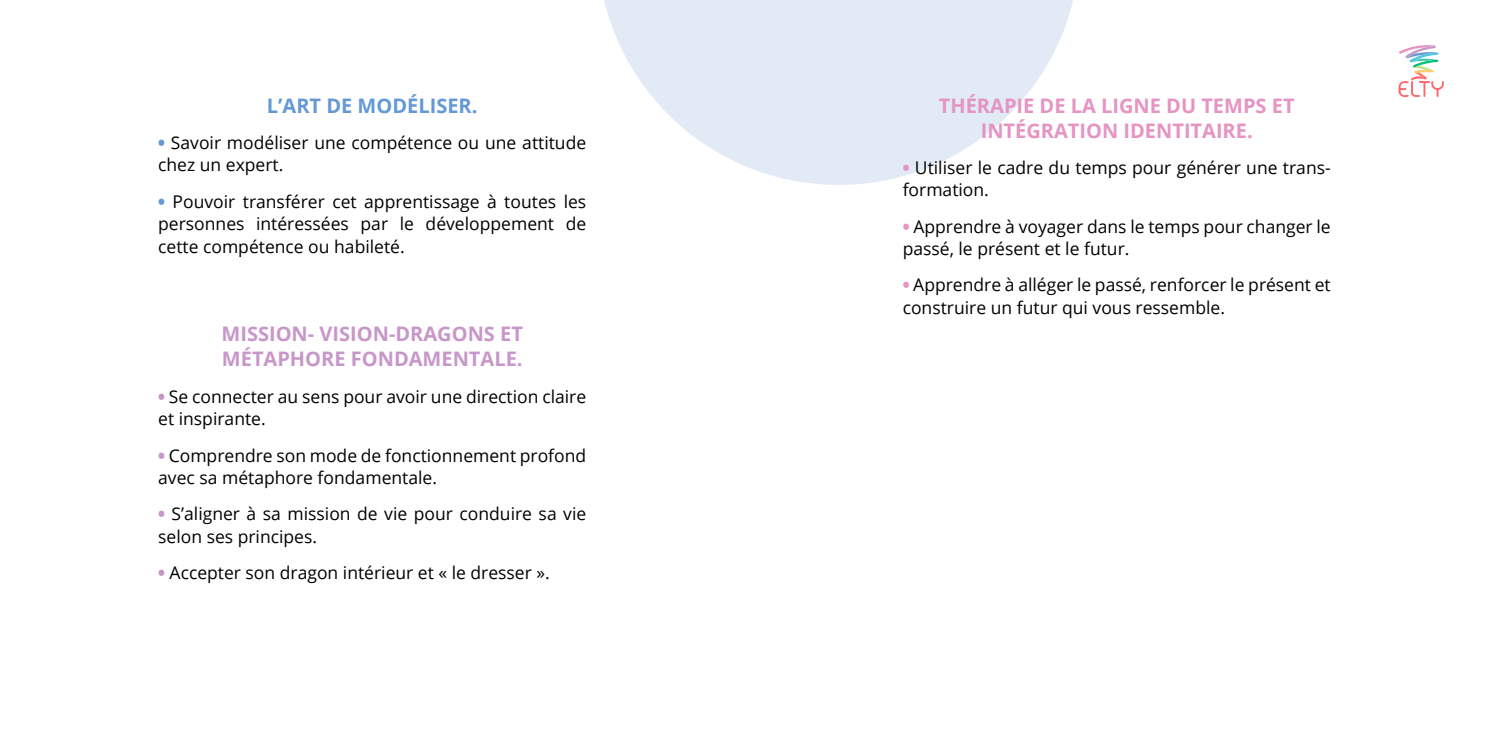
<style>
.page{position:relative;width:1489px;height:745px;background:#fff}
.page>*{position:absolute;margin:0;border:0;box-sizing:border-box;transform-origin:0 0}
.t1{font:700 20px/25px "Open Sans";color:#e594c3;text-align:center}
.t2{font:700 20px/25px "Open Sans";color:#c797c9}
.t3{font:700 20px "Open Sans";color:#6499d5}
.t4{font:17.5px/22.5px "Open Sans";color:#000}
.s1{font-weight:800;color:#6499d5}
.s2{font-weight:800;color:#c797c9}
.s3{font-weight:800;color:#e594c3}
</style>
<div class="page">
<svg style="left:1398px;top:45px;width:45px;height:52px"></svg>
<svg style="left:604px;top:0;width:469px;height:185px;fill:#e2eaf5"></svg>
<p class="t3" style="left:267px;top:91px;width:212px">L’ART DE MODÉLISER.</p>
<p class="t4" style="left:158px;top:131px;width:429px"><span class="s1">•</span> Savoir modéliser une compétence ou une attitude chez un expert.</p>
<p class="t4" style="left:158px;top:189px;width:429px;text-align:justify"><span class="s1">•</span> Pouvoir transférer cet apprentissage à toutes les personnes intéressées par le développement de cette compétence ou habileté.</p>
<p class="t2" style="left:221px;top:321px;width:303px">MISSION- VISION-DRAGONS ET<br>MÉTAPHORE FONDAMENTALE.</p>
<p class="t4" style="left:158px;top:384px;width:429px"><span class="s2">•</span> Se connecter au sens pour avoir une direction claire et inspirante.</p>
<p class="t4" style="left:158px;top:443px;width:429px"><span class="s2">•</span> Comprendre son mode de fonctionnement profond avec sa métaphore fondamentale.</p>
<p class="t4" style="left:158px;top:502px;width:429px"><span class="s2">•</span> S’aligner à sa mission de vie pour conduire sa vie selon ses principes.</p>
<p class="t4" style="left:158px;top:560px;width:393px"><span class="s2">•</span> Accepter son dragon intérieur et « le dresser ».</p>
<p class="t1" style="left:938px;top:92px;width:357px">THÉRAPIE DE LA LIGNE DU TEMPS ET<br>INTÉGRATION IDENTITAIRE.</p>
<p class="t4" style="left:902px;top:156px;width:429px"><span class="s3">•</span> Utiliser le cadre du temps pour générer une trans&shy;formation.</p>
<p class="t4" style="left:902px;top:214px;width:429px"><span class="s3">•</span> Apprendre à voyager dans le temps pour changer le passé, le présent et le futur.</p>
<p class="t4" style="left:902px;top:273px;width:429px"><span class="s3">•</span> Apprendre à alléger le passé, renforcer le présent et construire un futur qui vous ressemble.</p>
</div>
